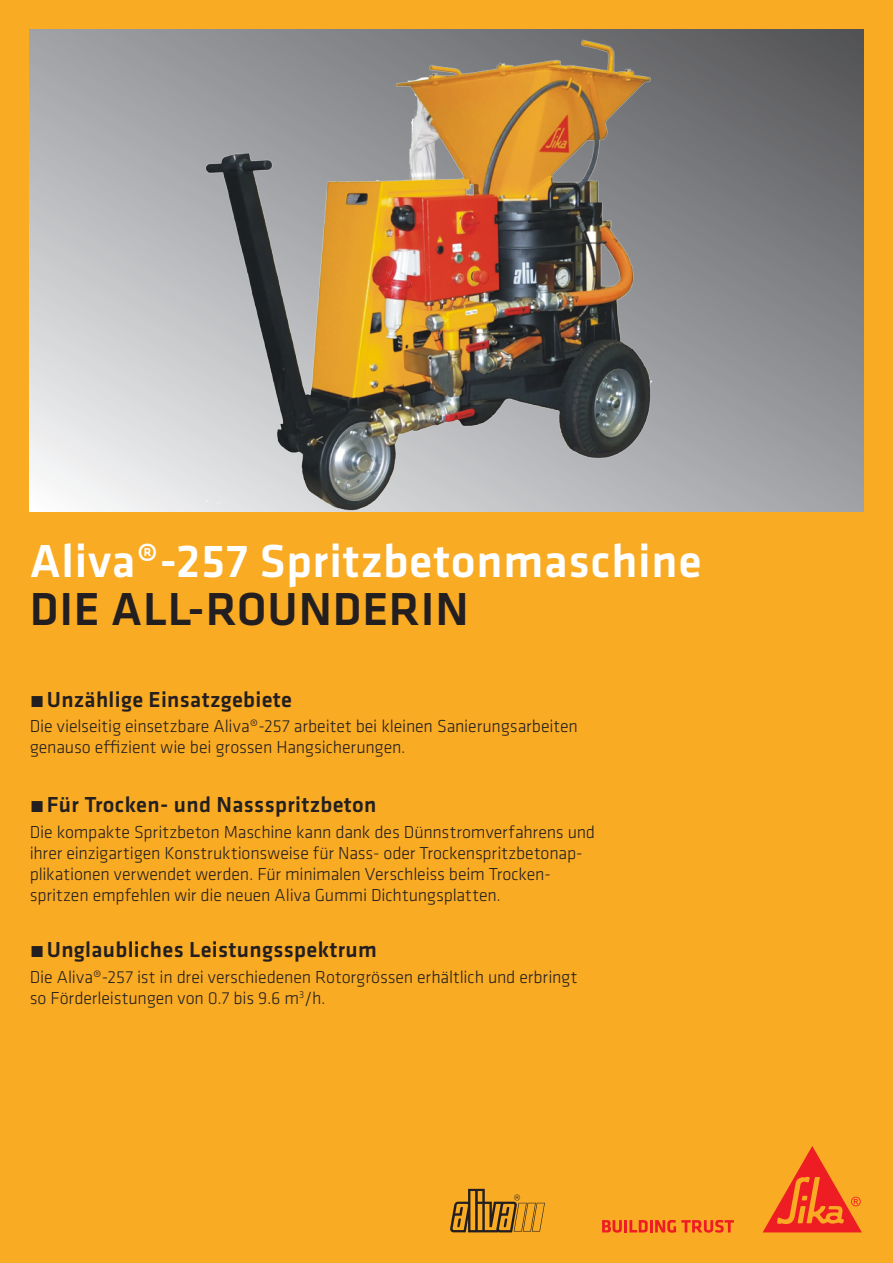
<style>
.page{position:relative;width:893px;height:1263px;background:#faab24}
.page>*{position:absolute;margin:0;border:0;box-sizing:border-box;transform-origin:0 0}
.SI_Klavica_Cover_Des{font:500 48px "Klavika";letter-spacing:.015em;color:#fff}
.SI_Klavica_Cover_Des-2{font:500 48px "Klavika";letter-spacing:.015em;color:#231f20}
.t1{font:500 22.5px "Klavika";letter-spacing:.015em;color:#231f20}
.SI_Klavika_Cover_Cop{font:300 18px/21px "Klavika";letter-spacing:-.01em;color:#231f20}
</style>
<div class="page">
<svg style="left:30px;top:30px;width:833px;height:481px;background:#a1a3a5"></svg>
<img style="left:175px;top:30px;width:537px;height:482px">
<svg style="left:602px;top:1220px;width:132px;height:13px"></svg>
<svg style="left:763px;top:1146px;width:99px;height:86px"></svg>
<svg style="left:450px;top:1189px;width:95px;height:43px"></svg>
<p class="SI_Klavica_Cover_Des" style="left:30px;top:528px;width:673px">Aliva®-257 Spritzbetonmaschine</p>
<p class="SI_Klavica_Cover_Des-2" style="left:30px;top:576px;width:440px">DIE ALL-ROUNDERIN</p>
<p class="t1" style="left:30px;top:684px;width:264px">́Unzählige Einsatzgebiete</p>
<p class="SI_Klavika_Cover_Cop" style="left:30px;top:716px;width:550px">Die vielseitig einsetzbare Aliva®-257 arbeitet bei kleinen Sanierungsarbeiten genauso effizient wie bei grossen Hangsicherungen.</p>
<p class="t1" style="left:30px;top:790px;width:348px">́Für Trocken- und Nassspritzbeton</p>
<p class="SI_Klavika_Cover_Cop" style="left:30px;top:821px;width:567px">Die kompakte Spritzbeton Maschine kann dank des Dünnstromverfahrens und ihrer einzigartigen Konstruktionsweise für Nass- oder Trockenspritzbetonap&shy;plikationen verwendet werden. Für minimalen Verschleiss beim Trocken&shy;spritzen empfehlen wir die neuen Aliva Gummi Dichtungsplatten.</p>
<p class="t1" style="left:30px;top:935px;width:349px">́Unglaubliches Leistungsspektrum</p>
<p class="SI_Klavika_Cover_Cop" style="left:30px;top:966px;width:549px">Die Aliva®-257 ist in drei verschiedenen Rotorgrössen erhältlich und erbringt so Förderleistungen von 0.7 bis 9.6 m<sup>3</sup>/h.</p>
</div>
